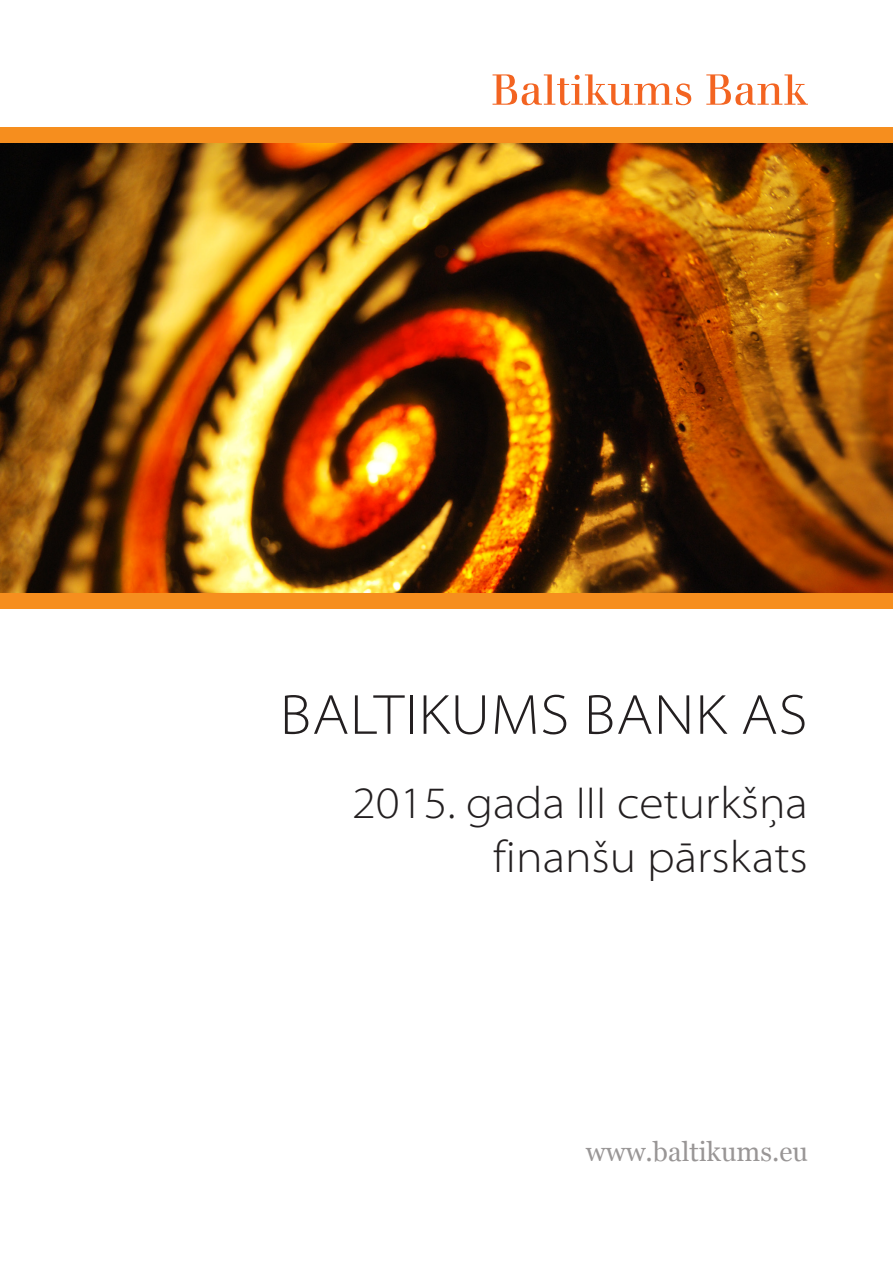
<style>
.page{position:relative;width:893px;height:1263px;background:#fff}
.page>*{position:absolute;margin:0;border:0;box-sizing:border-box;transform-origin:0 0}
.Mazie_virsraksti_neb{font:300 semi-expanded 57px "Myriad Pro";letter-spacing:.02em;color:#231f20}
.t1{font:300 semi-expanded 45px/54px "Myriad Pro";color:#231f20;text-align:right}
.t2{font:27px "Georgia";color:#999696}
</style>
<div class="page">
<img style="left:0;top:143px;width:893px;height:450px">
<svg style="left:492px;top:74px;width:199px;height:31px"></svg>
<svg style="left:706px;top:74px;width:102px;height:31px"></svg>
<div style="left:0;top:593px;width:893px;height:16px;background:#f68e1e"></div>
<div style="left:0;top:128px;width:893px;height:15px;background:#f68e1e"></div>
<p class="Mazie_virsraksti_neb" style="left:280px;top:683px;width:529px">BALTIKUMS BANK AS</p>
<p class="t1" style="left:352px;top:776px;width:457px">2015. gada III ceturkšņa finanšu pārskats</p>
<p class="t2" style="left:586px;top:1135px;width:223px">www.baltikums.eu</p>
</div>
